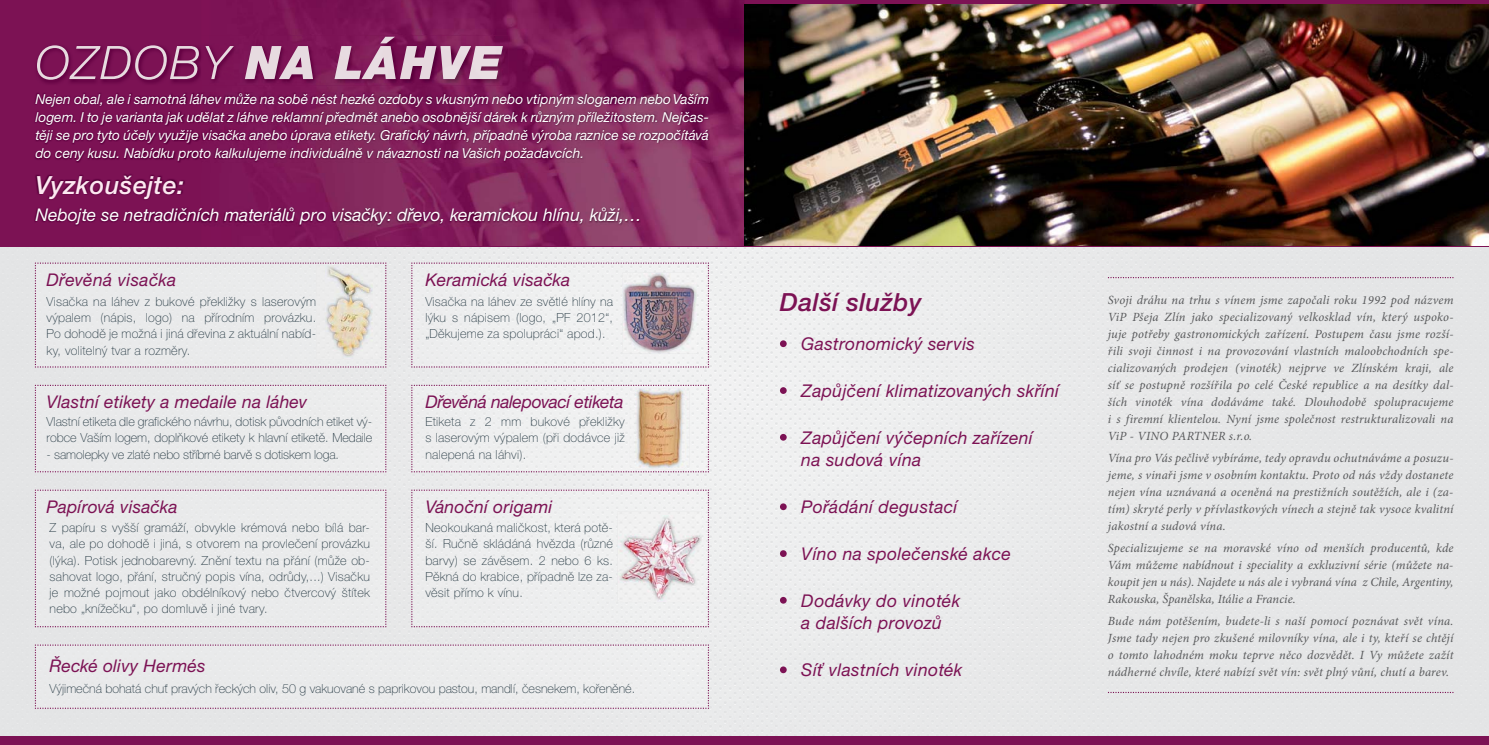
<style>
.page{position:relative;width:1489px;height:745px;background:#fff}
.page>*{position:absolute;margin:0;border:0;box-sizing:border-box;transform-origin:0 0}
.t1{font:italic 500 25px "Helvetica Neue CE";letter-spacing:.02em;color:#fde8f1}
.t2{font:italic 500 25px "Helvetica Neue CE";letter-spacing:.02em;color:#7c1254}
.t3{font:italic 17.5px/22.6px "Helvetica Neue CE";letter-spacing:.02em;color:#7c1254}
.t4{font:italic 17.5px "Helvetica Neue CE";color:#fff}
.t5{font:italic 17.5px "Helvetica Neue CE";letter-spacing:-.02em;color:#7c1254}
.t6{font:italic 13.75px/18.1px "Helvetica Neue CE";color:#fff;text-align:justify}
.t7{font:italic 12.5px/16.9px "Minion Pro";letter-spacing:.01em;color:#58595b;text-align:justify}
.t8{font:100 12.5px/16.2px "Helvetica Neue CE";letter-spacing:.015em;color:#243741;text-align:justify}
.t9{font:100 12.5px "Helvetica Neue CE";letter-spacing:-.01em;color:#243741}
</style>
<div class="page">
<div style="left:745px;top:247px;width:665px;height:489px;background:#e7e8e9"></div>
<div style="left:1410px;top:247px;width:78px;height:489px;background:#e4e5e6"></div>
<div style="left:33px;top:247px;width:712px;height:39px;background:#e8e8e9"></div>
<div style="left:33px;top:286px;width:44px;height:450px;background:#e4e5e6"></div>
<div style="left:345px;top:286px;width:87px;height:450px;background:#e8e8e9"></div>
<img style="left:700px;top:286px;width:45px;height:450px">
<div style="left:77px;top:367px;width:268px;height:17px;background:#e5e6e7"></div>
<img style="left:432px;top:367px;width:268px;height:17px">
<div style="left:77px;top:472px;width:268px;height:17px;background:#e5e6e7"></div>
<img style="left:432px;top:472px;width:268px;height:17px">
<div style="left:77px;top:627px;width:268px;height:109px;background:#e5e6e7"></div>
<div style="left:432px;top:627px;width:268px;height:109px;background:#e8e9e9"></div>
<div style="left:0;top:736px;width:1488px;height:8px;background:#7c1254"></div>
<svg style="left:744px;top:0;width:744px;height:5px;background:#71194c"></svg>
<div style="left:411px;top:262px;width:298px;height:105px;background:#efeff0"></div>
<div style="left:411px;top:384px;width:298px;height:88px;background:#efeff0"></div>
<div style="left:411px;top:489px;width:298px;height:138px;background:#edeeef"></div>
<div style="left:0;top:0;width:744px;height:246px;background:#7c1254"></div>
<img style="left:278px;top:0;width:466px;height:246px">
<img style="left:42px;top:35px;width:466px;height:50px">
<img style="left:37px;top:45px;width:164px;height:35px">
<img style="left:201px;top:45px;width:33px;height:35px">
<img style="left:245px;top:37px;width:258px;height:42px">
<img style="left:34px;top:92px;width:676px;height:70px">
<img style="left:35px;top:174px;width:605px;height:52px">
<div style="left:35px;top:262px;width:351px;height:105px;background:#e9eaeb"></div>
<img style="left:744px;top:5px;width:744px;height:241px">
<hr style="left:0;top:246px;width:1488px;height:1px;background:#7c1254">
<img style="left:617px;top:511px;width:84px;height:90px">
<img style="left:316px;top:265px;width:65px;height:94px">
<img style="left:635px;top:388px;width:49px;height:81px">
<img style="left:630px;top:390px;width:59px;height:77px">
<img style="left:635px;top:390px;width:49px;height:77px">
<div style="left:35px;top:384px;width:351px;height:88px;background:#e9eaeb"></div>
<div style="left:35px;top:644px;width:674px;height:64px;background:#eaebeb"></div>
<div style="left:35px;top:489px;width:351px;height:138px;background:#e9eaeb"></div>
<img style="left:622px;top:272px;width:74px;height:81px">
<img style="left:623px;top:274px;width:73px;height:78px">
<svg style="left:1107px;top:691px;width:346px;height:1px"></svg>
<svg style="left:1107px;top:277px;width:346px;height:1px"></svg>
<div style="left:780px;top:340px;width:6px;height:7px;background:#7c1254;border-radius:50%"></div>
<svg style="left:780px;top:387px;width:6px;height:6px"></svg>
<svg style="left:780px;top:433px;width:6px;height:7px"></svg>
<div style="left:780px;top:503px;width:6px;height:7px;background:#7c1254;border-radius:50%"></div>
<svg style="left:780px;top:550px;width:6px;height:6px"></svg>
<div style="left:780px;top:596px;width:6px;height:7px;background:#7c1254;border-radius:50%"></div>
<svg style="left:780px;top:666px;width:6px;height:6px"></svg>
<p class="t6" style="left:35px;top:91px;width:675px">Nejen obal, ale i samotná láhev může na sobě nést hezké ozdoby s vkusným nebo vtipným sloganem nebo Vaším logem. I to je varianta jak udělat z láhve reklamní předmět anebo osobnější dárek k různým příležitostem. Nejčas&shy;těji se pro tyto účely využije visačka anebo úprava etikety. Grafický návrh, případně výroba raznice se rozpočítává do ceny kusu. Nabídku proto kalkulujeme individuálně v návaznosti na Vašich požadavcích.</p>
<h1 class="t1" style="left:35px;top:175px;width:150px">Vyzkoušejte:</h1>
<h2 class="t4" style="left:35px;top:208px;width:608px">Nebojte se netradičních materiálů pro visačky: dřevo, keramickou hlínu, kůži,…</h2>
<h2 class="t3" style="left:47px;top:270px;width:131px">Dřevěná visačka</h2>
<p class="t8" style="left:47px;top:294px;width:271px">Visačka na láhev z bukové překližky s laserovým výpalem (nápis, logo) na přírodním provázku.<br>Po dohodě je možná i jiná dřevina z aktuální nabíd&shy;ky, volitelný tvar a rozměry.</p>
<h2 class="t3" style="left:425px;top:270px;width:146px">Keramická visačka</h2>
<p class="t8" style="left:425px;top:294px;width:189px">Visačka na láhev ze světlé hlíny na lýku s nápisem (logo, „PF 2012“, „Děkujeme za spolupráci“ apod.).</p>
<h2 class="t3" style="left:47px;top:392px;width:262px">Vlastní etikety a medaile na láhev</h2>
<h2 class="t5" style="left:425px;top:395px;width:199px">Dřevěná nalepovací etiketa</h2>
<p class="t8" style="left:47px;top:414px;width:327px">Vlastní etiketa dle grafického návrhu, dotisk původních etiket vý&shy;robce Vaším logem, doplňkové etikety k hlavní etiketě. Medaile</p>
<p class="t9" style="left:47px;top:449px;width:294px">- samolepky ve zlaté nebo stříbrné barvě s dotiskem loga.</p>
<p class="t8" style="left:425px;top:414px;width:201px">Etiketa z 2 mm bukové překližky s laserovým výpalem (při dodávce již nalepená na láhvi).</p>
<h2 class="t3" style="left:47px;top:497px;width:132px">Papírová visačka</h2>
<p class="t8" style="left:50px;top:520px;width:322px">Z papíru s vyšší gramáží, obvykle krémová nebo bílá bar&shy;va, ale po dohodě i jiná, s otvorem na provlečení provázku (lýka). Potisk jednobarevný. Znění textu na přání (může ob&shy;sahovat logo, přání, stručný popis vína, odrůdy,...) Visačku je možné pojmout jako obdélníkový nebo čtvercový štítek nebo „knížečku“, po domluvě i jiné tvary.</p>
<h2 class="t3" style="left:425px;top:497px;width:128px">Vánoční origami</h2>
<p class="t8" style="left:425px;top:520px;width:189px">Neokoukaná maličkost, která potě&shy;ší. Ručně skládáná hvězda (různé barvy) se závěsem. 2 nebo 6 ks.<br>Pěkná do krabice, případně lze za&shy;věsit přímo k vínu.</p>
<h2 class="t3" style="left:50px;top:656px;width:157px">Řecké olivy Hermés</h2>
<p class="t8" style="left:50px;top:681px;width:587px">Výjimečná bohatá chuť pravých řeckých oliv, 50 g vakuované s paprikovou pastou, mandlí, česnekem, kořeněné.</p>
<h1 class="t2" style="left:780px;top:293px;width:143px">Další služby</h1>
<h2 class="t3" style="left:801px;top:334px;width:175px">Gastronomický servis</h2>
<h2 class="t3" style="left:801px;top:381px;width:259px">Zapůjčení klimatizovaných skříní</h2>
<h2 class="t3" style="left:801px;top:428px;width:233px">Zapůjčení výčepních zařízení na sudová vína</h2>
<h2 class="t3" style="left:801px;top:497px;width:158px">Pořádání degustací</h2>
<h2 class="t3" style="left:801px;top:544px;width:211px">Víno na společenské akce</h2>
<h2 class="t3" style="left:801px;top:590px;width:160px">Dodávky do vinoték a dalších provozů</h2>
<h2 class="t3" style="left:801px;top:660px;width:163px">Síť vlastních vinoték</h2>
<p class="t7" style="left:1107px;top:293px;width:347px">Svoji dráhu na trhu s vínem jsme započali roku 1992 pod názvem ViP Pšeja Zlín jako specializovaný velkosklad vín, který uspoko&shy;juje potřeby gastronomických zařízení. Postupem času jsme rozší&shy;řili svoji činnost i na provozování vlastních maloobchodních spe&shy;cializovaných prodejen (vinoték) nejprve ve Zlínském kraji, ale síť se postupně rozšířila po celé České republice a na desítky dal&shy;ších vinoték vína dodáváme také. Dlouhodobě spolupracujeme i s firemní klientelou. Nyní jsme společnost restrukturalizovali na ViP - VINO PARTNER s.r.o.</p>
<p class="t7" style="left:1107px;top:450px;width:347px">Vína pro Vás pečlivě vybíráme, tedy opravdu ochutnáváme a posuzu&shy;jeme, s vinaři jsme v osobním kontaktu. Proto od nás vždy dostanete nejen vína uznávaná a oceněná na prestižních soutěžích, ale i (za&shy;tím) skryté perly v přívlastkových vínech a stejně tak vysoce kvalitní jakostní a sudová vína.</p>
<p class="t7" style="left:1107px;top:540px;width:347px">Specializujeme se na moravské víno od menších producentů, kde Vám můžeme nabídnout i speciality a exkluzivní série (můžete na&shy;koupit jen u nás). Najdete u nás ale i vybraná vína z Chile, Argentiny, Rakouska, Španělska, Itálie a Francie.</p>
<p class="t7" style="left:1107px;top:613px;width:347px">Bude nám potěšením, budete-li s naší pomocí poznávat svět vína.<br>Jsme tady nejen pro zkušené milovníky vína, ale i ty, kteří se chtějí o tomto lahodném moku teprve něco dozvědět. I Vy můžete zažít nádherné chvíle, které nabízí svět vín: svět plný vůní, chutí a barev.</p>
</div>
